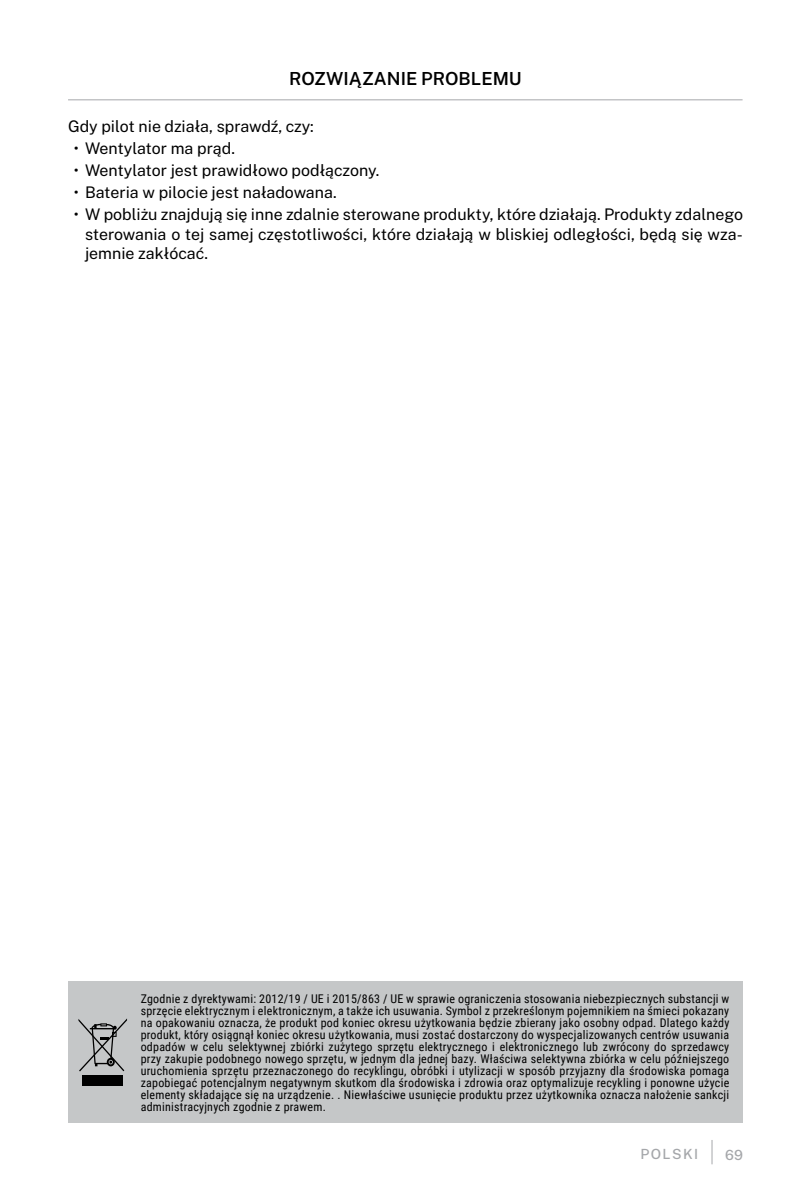
<style>
.page{position:relative;width:811px;height:1191px;background:#fff}
.page>*{position:absolute;margin:0;border:0;box-sizing:border-box;transform-origin:0 0}
.t1{font:600 18px "Public Sans";color:#000}
.t2{font:16px/19.2px "Public Sans";color:#000;text-align:justify}
.t3{font:500 14px "Public Sans";letter-spacing:.1em;color:#a5a7aa}
.t4{font:12px/12px "Roboto Condensed";letter-spacing:.02em;color:#000;text-align:justify}
</style>
<div class="page">
<svg style="left:711px;top:1140px;width:1px;height:24px"></svg>
<hr style="left:68px;top:99px;width:674px;height:1px;background:#a5a7aa">
<div style="left:68px;top:981px;width:675px;height:142px;background:#c5c7c8"></div>
<div style="left:82px;top:1075px;width:41px;height:10px;background:#000"></div>
<svg style="left:78px;top:1018px;width:49px;height:53px"></svg>
<h1 class="t1" style="left:289px;top:66px;width:234px">ROZWIĄZANIE PROBLEMU</h1>
<h2 class="t2" style="left:68px;top:116px;width:247px">Gdy pilot nie działa, sprawdź, czy:</h2>
<h2 class="t2" style="left:74px;top:138px;width:163px">• Wentylator ma prąd.</h2>
<h2 class="t2" style="left:74px;top:160px;width:307px">• Wentylator jest prawidłowo podłączony.</h2>
<h2 class="t2" style="left:74px;top:182px;width:265px">• Bateria w pilocie jest naładowana.</h2>
<h2 class="t2" style="left:85px;top:204px;width:659px;text-indent:-11px">• W pobliżu znajdują się inne zdalnie sterowane produkty, które działają. Produkty zdalnego sterowania o tej samej częstotliwości, które działają w bliskiej odległości, będą się wza&shy;jemnie zakłócać.</h2>
<p class="t4" style="left:141px;top:991px;width:590px">Zgodnie z dyrektywami: 2012/19 / UE i 2015/863 / UE w sprawie ograniczenia stosowania niebezpiecznych substancji w sprzęcie elektrycznym i elektronicznym, a także ich usuwania. Symbol z przekreślonym pojemnikiem na śmieci pokazany na opakowaniu oznacza, że produkt pod koniec okresu użytkowania będzie zbierany jako osobny odpad. Dlatego każdy produkt, który osiągnął koniec okresu użytkowania, musi zostać dostarczony do wyspecjalizowanych centrów usuwania odpadów w celu selektywnej zbiórki zużytego sprzętu elektrycznego i elektronicznego lub zwrócony do sprzedawcy przy zakupie podobnego nowego sprzętu, w jednym dla jednej bazy. Właściwa selektywna zbiórka w celu późniejszego uruchomienia sprzętu przeznaczonego do recyklingu, obróbki i utylizacji w sposób przyjazny dla środowiska pomaga zapobiegać potencjalnym negatywnym skutkom dla środowiska i zdrowia oraz optymalizuje recykling i ponowne użycie elementy składające się na urządzenie. . Niewłaściwe usunięcie produktu przez użytkownika oznacza nałożenie sankcji administracyjnych zgodnie z prawem.</p>
<p class="t3" style="left:640px;top:1143px;width:59px">POLSKI</p>
<p class="t3" style="left:725px;top:1144px;width:19px">69</p>
</div>
